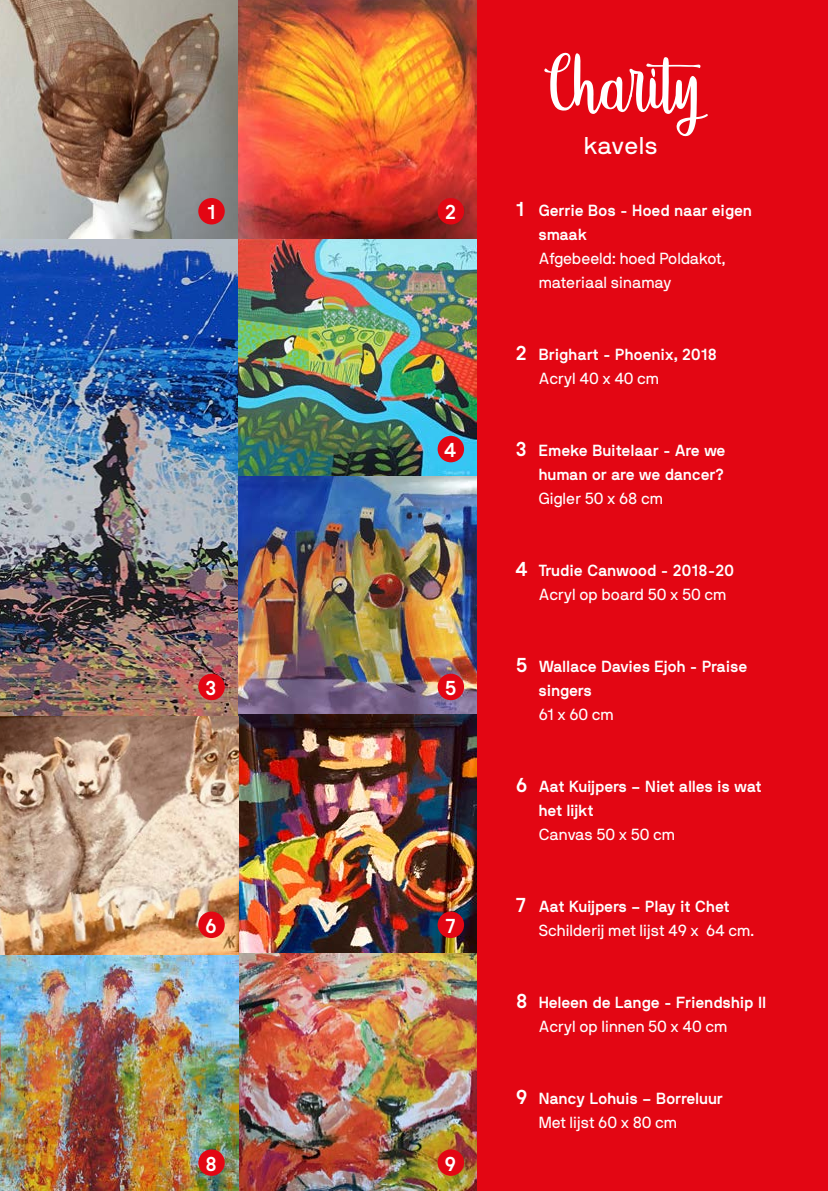
<style>
.page{position:relative;width:828px;height:1191px;background:#e30613}
.page>*{position:absolute;margin:0;border:0;box-sizing:border-box;transform-origin:0 0}
.t1{font:93.6px "Sweet Hipster";color:#fff}
.t2{font:24.2px "NB International";letter-spacing:-.005em;color:#fff}
.t3{font:700 20px "NB International";color:#fff}
.t4{font:700 16px/24px "NB International";color:#fff}
.t5{font:16px/24px "NB International";color:#fff}
.s1{font-size:20px}
.s2{font-weight:400}
.s3{font-weight:700;font-size:20px}
.s4{font-weight:700}
</style>
<div class="page">
<img style="left:0;top:0;width:238px;height:952px">
<img style="left:238px;top:0;width:238px;height:1191px">
<img style="left:0;top:952px;width:238px;height:239px">
<div style="left:198px;top:198px;width:27px;height:26px;background:#e30613;border-radius:50%"></div>
<div style="left:437px;top:198px;width:27px;height:26px;background:#e30613;border-radius:50%"></div>
<div style="left:437px;top:436px;width:27px;height:26px;background:#e30613;border-radius:50%"></div>
<div style="left:198px;top:673px;width:27px;height:27px;background:#e30613;border-radius:50%"></div>
<div style="left:437px;top:673px;width:27px;height:27px;background:#e30613;border-radius:50%"></div>
<div style="left:198px;top:911px;width:27px;height:27px;background:#e30613;border-radius:50%"></div>
<div style="left:437px;top:911px;width:27px;height:27px;background:#e30613;border-radius:50%"></div>
<div style="left:198px;top:1149px;width:27px;height:26px;background:#e30613;border-radius:50%"></div>
<div style="left:437px;top:1149px;width:27px;height:26px;background:#e30613;border-radius:50%"></div>
<p class="t3" style="left:207px;top:201px;width:10px">1</p>
<p class="t3" style="left:445px;top:201px;width:13px">2</p>
<p class="t3" style="left:445px;top:438px;width:13px">4</p>
<p class="t3" style="left:206px;top:676px;width:13px">3</p>
<p class="t3" style="left:445px;top:676px;width:13px">5</p>
<p class="t3" style="left:206px;top:914px;width:13px">6</p>
<p class="t3" style="left:446px;top:914px;width:12px">7</p>
<p class="t3" style="left:205px;top:1152px;width:14px">8</p>
<p class="t3" style="left:445px;top:1152px;width:13px">9</p>
<h1 class="t1" style="left:542px;top:42px;width:159px">Charity</h1>
<h2 class="t2" style="left:584px;top:131px;width:75px">kavels</h2>
<p class="t4" style="left:539px;top:198px;width:215px;text-indent:-23px"><span class="s1">1</span> Gerrie Bos - Hoed naar eigen smaak</p>
<p class="t5" style="left:539px;top:246px;width:188px">Afgebeeld: hoed Poldakot, materiaal sinamay</p>
<p class="t4" style="left:539px;top:342px;width:180px;text-indent:-23px"><span class="s1">2</span> Brighart - Phoenix, 2018<br><span class="s2">Acryl 40 x 40 cm</span></p>
<p class="t4" style="left:516px;top:438px;width:211px;text-align:right"><span class="s1">3</span> Emeke Buitelaar - Are we human or are we dancer?</p>
<p class="t5" style="left:539px;top:486px;width:126px">Gigler 50 x 68 cm</p>
<p class="t4" style="left:539px;top:558px;width:197px;text-indent:-23px"><span class="s1">4</span> Trudie Canwood - 2018-20<br><span class="s2">Acryl op board 50 x 50 cm</span></p>
<p class="t4" style="left:539px;top:654px;width:210px;text-indent:-23px"><span class="s1">5</span> Wallace Davies Ejoh - Praise singers</p>
<p class="t5" style="left:539px;top:702px;width:77px">61 x 60 cm</p>
<p class="t4" style="left:539px;top:774px;width:225px;text-indent:-23px"><span class="s1">6</span> Aat Kuijpers – Niet alles is wat het lijkt</p>
<p class="t5" style="left:539px;top:822px;width:138px">Canvas 50 x 50 cm</p>
<p class="t5" style="left:539px;top:894px;width:217px;text-indent:-23px"><span class="s3">7</span> <span class="s4">Aat Kuijpers – Play it Chet<br></span>Schilderij met lijst 49 x 64 cm.</p>
<p class="t4" style="left:539px;top:990px;width:229px;text-indent:-23px"><span class="s1">8</span> Heleen de Lange - Friendship II<br><span class="s2">Acryl op linnen 50 x 40 cm</span></p>
<p class="t4" style="left:539px;top:1086px;width:186px;text-indent:-23px"><span class="s1">9</span> Nancy Lohuis – Borreluur<br><span class="s2">Met lijst 60 x 80 cm</span></p>
</div>
